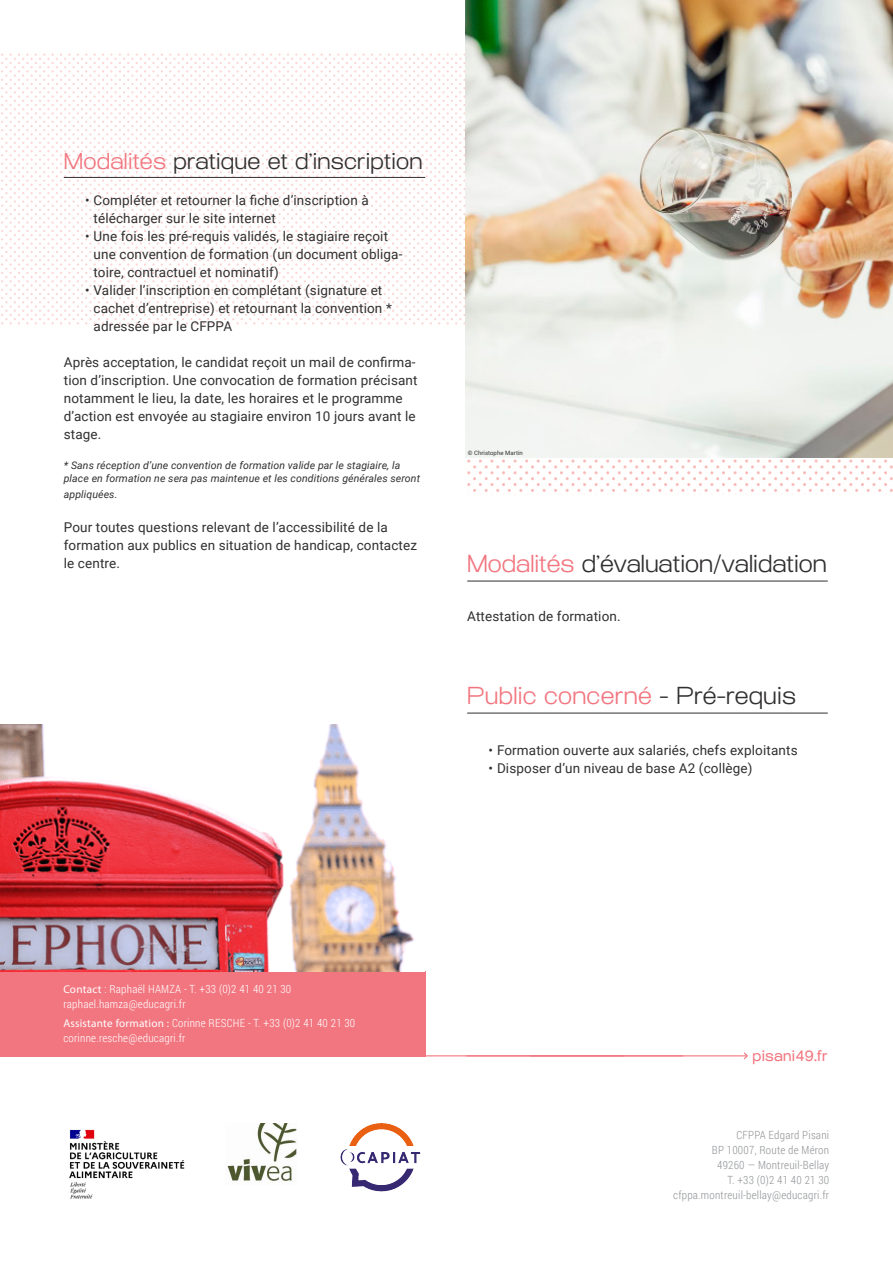
<style>
.page{position:relative;width:893px;height:1263px;background:#fff}
.page>*{position:absolute;margin:0;border:0;box-sizing:border-box;transform-origin:0 0}
.t1{font:300 24px "Osmose";color:#312f30}
.t2{font:300 24px "Osmose";letter-spacing:.01em;color:#f27680}
.t3{font:300 22.5px "Osmose";letter-spacing:.01em;color:#312f30}
.t4{font:15px "Osmose";letter-spacing:.01em;color:#f27680}
.t5{font:13.5px/18px "Roboto";letter-spacing:.01em;color:#312f30}
.t6{font:300 11.25px/15px "Roboto Condensed";letter-spacing:.02em;color:#fff}
.t7{font:300 11.25px "Roboto Condensed";letter-spacing:.02em;color:#939598}
.t8{font:italic 10.5px/12.6px "Roboto";letter-spacing:.01em;color:#312f30}
.t9{font:6px "Roboto";letter-spacing:.01em;color:#312f30}
.s1{color:#f27680}
.s2{color:#312f30}
.s3{font-family:"Myriad Pro";font-weight:400}
</style>
<div class="page">
<img style="left:340px;top:1123px;width:81px;height:69px">
<img style="left:227px;top:1123px;width:70px;height:58px">
<img style="left:465px;top:457px;width:428px;height:35px">
<div style="left:0;top:971px;width:425px;height:85px;background:#f27680"></div>
<img style="left:1px;top:53px;width:464px;height:272px">
<img style="left:465px;top:0;width:428px;height:457px">
<hr style="left:467px;top:581px;width:361px;height:1px;background:#312f30">
<hr style="left:467px;top:713px;width:361px;height:1px;background:#312f30">
<img style="left:69px;top:1129px;width:116px;height:70px">
<hr style="left:530px;top:1055px;width:217px;height:1px;background:#f27680">
<svg style="left:743px;top:1052px;width:5px;height:8px"></svg>
<hr style="left:407px;top:1055px;width:217px;height:1px;background:#f27680">
<hr style="left:64px;top:177px;width:361px;height:1px;background:#312f30">
<img style="left:0;top:724px;width:415px;height:247px">
<p class="t3" style="left:64px;top:148px;width:360px"><span class="s1">Modalités</span> pratique et d’inscription</p>
<p class="t5" style="left:85px;top:190px;width:285px">• Compléter et retourner la fiche d’inscription à</p>
<p class="t5" style="left:94px;top:208px;width:184px">télécharger sur le site internet</p>
<p class="t5" style="left:85px;top:226px;width:305px">• Une fois les pré-requis validés, le stagiaire reçoit</p>
<p class="t5" style="left:94px;top:244px;width:310px">une convention de formation (un document obliga&shy;toire, contractuel et nominatif)</p>
<p class="t5" style="left:85px;top:280px;width:299px">• Valider l’inscription en complétant (signature et</p>
<p class="t5" style="left:94px;top:298px;width:300px">cachet d’entreprise) et retournant la convention * adressée par le CFPPA</p>
<p class="t5" style="left:64px;top:352px;width:355px">Après acceptation, le candidat reçoit un mail de confirma&shy;tion d’inscription. Une convocation de formation précisant notamment le lieu, la date, les horaires et le programme d’action est envoyée au stagiaire environ 10 jours avant le stage.</p>
<p class="t8" style="left:64px;top:459px;width:358px">* Sans réception d’une convention de formation valide par le stagiaire, la place en formation ne sera pas maintenue et les conditions générales seront</p>
<p class="t8" style="left:64px;top:488px;width:55px">appliquées.</p>
<p class="t5" style="left:64px;top:518px;width:355px">Pour toutes questions relevant de l’accessibilité de la formation aux publics en situation de handicap, contactez le centre.</p>
<p class="t9" style="left:468px;top:449px;width:57px">© Christophe Martin</p>
<p class="t1" style="left:467px;top:550px;width:361px"><span class="s1">Modalités</span> d’évaluation/validation</p>
<p class="t5" style="left:467px;top:606px;width:155px">Attestation de formation.</p>
<p class="t2" style="left:467px;top:682px;width:330px">Public concerné <span class="s2">- Pré-requis</span></p>
<p class="t5" style="left:488px;top:741px;width:311px">• Formation ouverte aux salariés, chefs exploitants</p>
<p class="t5" style="left:488px;top:759px;width:266px">• Disposer d’un niveau de base A2 (collège)</p>
<p class="t6" style="left:63px;top:981px;width:229px"><span class="s3">Contact</span> : Raphaël HAMZA - T. +33 (0)2 41 40 21 30 raphael.hamza@educagri.fr</p>
<p class="t6" style="left:63px;top:1015px;width:293px"><span class="s3">Assistante formation :</span> Corinne RESCHE - T. +33 (0)2 41 40 21 30 corinne.resche@educagri.fr</p>
<p class="t4" style="left:753px;top:1047px;width:77px">pisani49.fr</p>
<p class="t7" style="left:736px;top:1127px;width:94px">CFPPA Edgard Pisani</p>
<p class="t7" style="left:712px;top:1142px;width:119px">BP 10007, Route de Méron</p>
<p class="t7" style="left:717px;top:1157px;width:114px">49260 — Montreuil-Bellay</p>
<p class="t7" style="left:727px;top:1172px;width:103px">T. +33 (0)2 41 40 21 30</p>
<p class="t7" style="left:673px;top:1187px;width:157px">cfppa.montreuil-bellay@educagri.fr</p>
</div>
